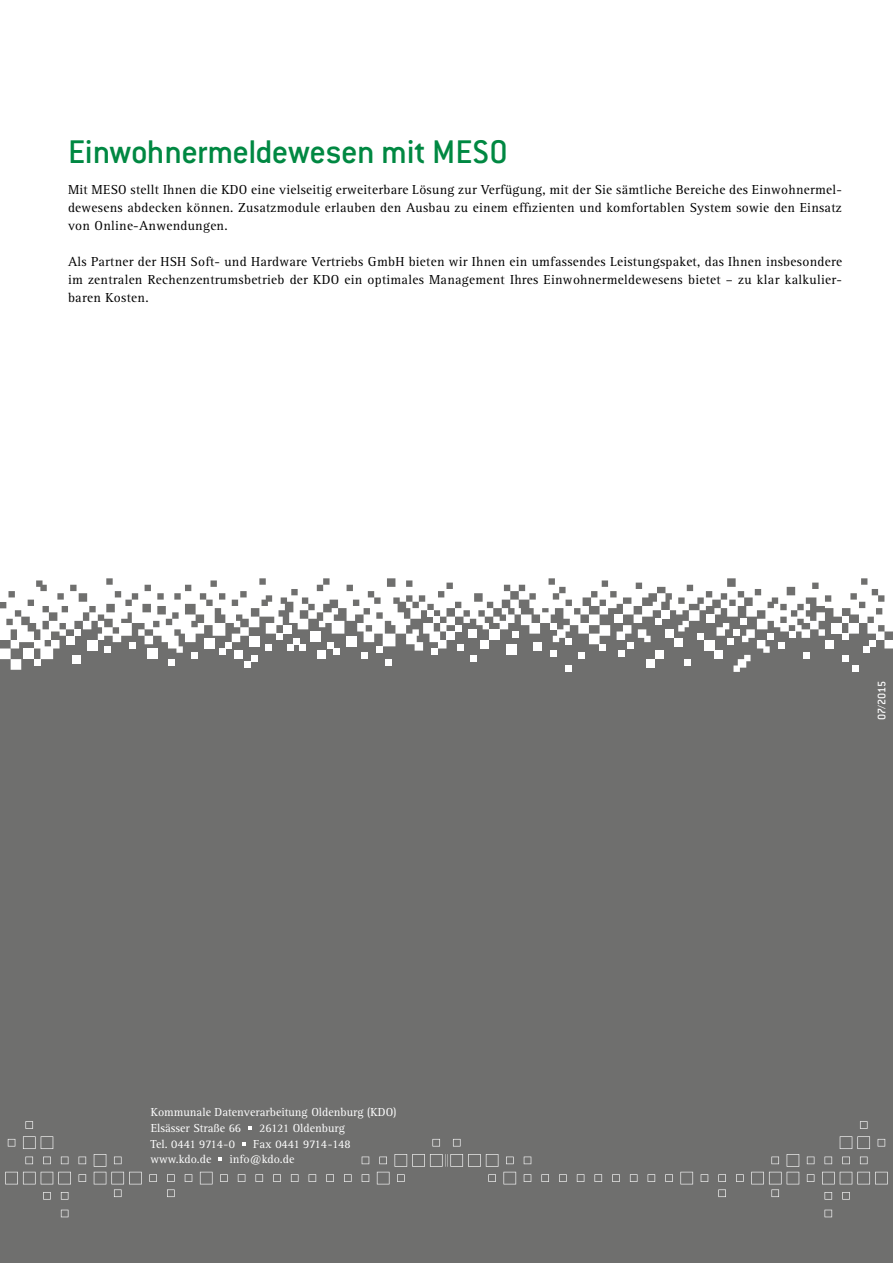
<style>
.page{position:relative;width:893px;height:1263px;background:#fff}
.page>*{position:absolute;margin:0;border:0;box-sizing:border-box;transform-origin:0 0}
.t1{font:500 36px "Conduit ITC Pro";letter-spacing:-.01em;color:#008842}
.t2{font:13.5px/18px "Rotis Serif Std";letter-spacing:.02em;color:#000;text-align:justify}
.t3{font:12px/15.8px "Rotis Serif Std";color:#fff}
.t4{font:500 12px "Conduit ITC Pro";letter-spacing:-.005em;color:#fff}
</style>
<div class="page">
<div style="left:0;top:568px;width:893px;height:695px;background:#6f6f6e"></div>
<svg style="left:248px;top:1126px;width:4px;height:3px"></svg>
<svg style="left:242px;top:1142px;width:4px;height:4px"></svg>
<svg style="left:219px;top:1157px;width:3px;height:4px"></svg>
<svg style="left:453px;top:1139px;width:7px;height:7px"></svg>
<svg style="left:450px;top:1154px;width:66px;height:30px"></svg>
<svg style="left:524px;top:1174px;width:7px;height:8px"></svg>
<svg style="left:524px;top:1156px;width:7px;height:8px"></svg>
<svg style="left:541px;top:1174px;width:8px;height:8px"></svg>
<svg style="left:559px;top:1174px;width:8px;height:8px"></svg>
<svg style="left:577px;top:1174px;width:7px;height:8px"></svg>
<svg style="left:594px;top:1174px;width:8px;height:8px"></svg>
<svg style="left:612px;top:1174px;width:8px;height:8px"></svg>
<svg style="left:630px;top:1174px;width:7px;height:8px"></svg>
<svg style="left:648px;top:1174px;width:7px;height:8px"></svg>
<svg style="left:665px;top:1174px;width:8px;height:8px"></svg>
<svg style="left:680px;top:1172px;width:13px;height:12px"></svg>
<svg style="left:701px;top:1174px;width:7px;height:8px"></svg>
<svg style="left:718px;top:1174px;width:8px;height:8px"></svg>
<svg style="left:718px;top:1189px;width:8px;height:8px"></svg>
<svg style="left:736px;top:1174px;width:8px;height:8px"></svg>
<svg style="left:807px;top:1174px;width:7px;height:8px"></svg>
<svg style="left:807px;top:1156px;width:7px;height:8px"></svg>
<svg style="left:824px;top:1210px;width:8px;height:7px"></svg>
<svg style="left:824px;top:1192px;width:8px;height:7px"></svg>
<svg style="left:751px;top:1154px;width:48px;height:43px"></svg>
<svg style="left:824px;top:1156px;width:8px;height:8px"></svg>
<svg style="left:842px;top:1192px;width:8px;height:7px"></svg>
<svg style="left:842px;top:1156px;width:8px;height:8px"></svg>
<svg style="left:860px;top:1156px;width:7px;height:8px"></svg>
<svg style="left:840px;top:1136px;width:30px;height:13px"></svg>
<svg style="left:860px;top:1121px;width:7px;height:8px"></svg>
<svg style="left:822px;top:1172px;width:66px;height:12px"></svg>
<svg style="left:878px;top:1139px;width:7px;height:7px"></svg>
<svg style="left:432px;top:1139px;width:8px;height:7px"></svg>
<svg style="left:397px;top:1174px;width:8px;height:8px"></svg>
<svg style="left:395px;top:1154px;width:48px;height:13px"></svg>
<svg style="left:377px;top:1172px;width:12px;height:12px"></svg>
<svg style="left:379px;top:1156px;width:8px;height:8px"></svg>
<svg style="left:362px;top:1174px;width:7px;height:8px"></svg>
<svg style="left:362px;top:1156px;width:7px;height:8px"></svg>
<svg style="left:344px;top:1174px;width:8px;height:8px"></svg>
<svg style="left:326px;top:1174px;width:8px;height:8px"></svg>
<svg style="left:309px;top:1174px;width:7px;height:8px"></svg>
<svg style="left:291px;top:1174px;width:7px;height:8px"></svg>
<svg style="left:273px;top:1174px;width:8px;height:8px"></svg>
<svg style="left:255px;top:1174px;width:8px;height:8px"></svg>
<svg style="left:238px;top:1174px;width:7px;height:8px"></svg>
<svg style="left:220px;top:1174px;width:8px;height:8px"></svg>
<svg style="left:200px;top:1172px;width:13px;height:12px"></svg>
<svg style="left:185px;top:1174px;width:7px;height:8px"></svg>
<svg style="left:167px;top:1174px;width:8px;height:8px"></svg>
<svg style="left:167px;top:1189px;width:8px;height:8px"></svg>
<svg style="left:149px;top:1174px;width:8px;height:8px"></svg>
<svg style="left:79px;top:1174px;width:7px;height:8px"></svg>
<svg style="left:79px;top:1156px;width:7px;height:8px"></svg>
<svg style="left:61px;top:1210px;width:7px;height:7px"></svg>
<svg style="left:61px;top:1192px;width:7px;height:7px"></svg>
<svg style="left:94px;top:1154px;width:48px;height:43px"></svg>
<svg style="left:61px;top:1156px;width:7px;height:8px"></svg>
<svg style="left:43px;top:1192px;width:8px;height:7px"></svg>
<svg style="left:43px;top:1156px;width:8px;height:8px"></svg>
<svg style="left:25px;top:1156px;width:8px;height:8px"></svg>
<svg style="left:23px;top:1136px;width:30px;height:13px"></svg>
<svg style="left:25px;top:1121px;width:8px;height:8px"></svg>
<svg style="left:5px;top:1172px;width:66px;height:12px"></svg>
<svg style="left:8px;top:1139px;width:7px;height:7px"></svg>
<div style="left:566px;top:665px;width:6px;height:7px;background:#fff"></div>
<svg style="left:684px;top:659px;width:7px;height:6px"></svg>
<div style="left:646px;top:659px;width:9px;height:9px;background:#fff"></div>
<svg style="left:385px;top:659px;width:6px;height:6px"></svg>
<svg style="left:470px;top:659px;width:6px;height:2px"></svg>
<div style="left:244px;top:661px;width:7px;height:7px;background:#fff"></div>
<svg style="left:251px;top:659px;width:6px;height:2px"></svg>
<svg style="left:0;top:568px;width:892px;height:91px;fill:#fff"></svg>
<div style="left:283px;top:625px;width:8px;height:9px;background:#fff"></div>
<div style="left:234px;top:651px;width:8px;height:8px;background:#fff"></div>
<div style="left:276px;top:634px;width:7px;height:6px;background:#fff"></div>
<div style="left:104px;top:646px;width:7px;height:7px;background:#fff"></div>
<svg style="left:168px;top:659px;width:6px;height:6px"></svg>
<div style="left:191px;top:653px;width:7px;height:6px;background:#fff"></div>
<div style="left:147px;top:648px;width:10px;height:11px;background:#fff"></div>
<div style="left:204px;top:638px;width:11px;height:10px;background:#fff"></div>
<div style="left:66px;top:636px;width:8px;height:8px;background:#fff"></div>
<div style="left:219px;top:648px;width:6px;height:7px;background:#fff"></div>
<div style="left:72px;top:655px;width:9px;height:8px;background:#fff"></div>
<div style="left:225px;top:642px;width:7px;height:6px;background:#fff"></div>
<svg style="left:0;top:648px;width:21px;height:22px"></svg>
<div style="left:706px;top:614px;width:8px;height:9px;background:#fff"></div>
<div style="left:831px;top:623px;width:11px;height:11px;background:#fff"></div>
<svg style="left:841px;top:655px;width:7px;height:6px"></svg>
<div style="left:852px;top:665px;width:6px;height:7px;background:#fff"></div>
<svg style="left:870px;top:640px;width:6px;height:6px"></svg>
<svg style="left:34px;top:659px;width:6px;height:6px"></svg>
<div style="left:863px;top:646px;width:7px;height:7px;background:#fff"></div>
<div style="left:767px;top:634px;width:7px;height:6px;background:#fff"></div>
<div style="left:287px;top:644px;width:6px;height:7px;background:#fff"></div>
<svg style="left:715px;top:619px;width:55px;height:53px"></svg>
<svg style="left:777px;top:642px;width:7px;height:6px"></svg>
<div style="left:825px;top:640px;width:8px;height:8px;background:#fff"></div>
<svg style="left:231px;top:627px;width:18px;height:15px"></svg>
<svg style="left:550px;top:623px;width:22px;height:21px"></svg>
<svg style="left:841px;top:634px;width:7px;height:6px"></svg>
<div style="left:74px;top:629px;width:7px;height:7px;background:#fff"></div>
<div style="left:87px;top:640px;width:11px;height:11px;background:#fff"></div>
<svg style="left:129px;top:629px;width:24px;height:19px"></svg>
<div style="left:789px;top:631px;width:6px;height:7px;background:#fff"></div>
<svg style="left:588px;top:593px;width:77px;height:64px"></svg>
<svg style="left:892px;top:568px;width:1px;height:81px"></svg>
<h1 class="t1" style="left:68px;top:132px;width:441px">Einwohnermeldewesen mit MESO</h1>
<p class="t2" style="left:68px;top:181px;width:775px">Mit MESO stellt Ihnen die KDO eine vielseitig erweiterbare Lösung zur Verfügung, mit der Sie sämtliche Bereiche des Einwohnermel&shy;dewesens abdecken können. Zusatzmodule erlauben den Ausbau zu einem effizienten und komfortablen System sowie den Einsatz von Online-Anwendungen.</p>
<p class="t2" style="left:68px;top:253px;width:775px">Als Partner der HSH Soft- und Hardware Vertriebs GmbH bieten wir Ihnen ein umfassendes Leistungspaket, das Ihnen insbesondere im zentralen Rechenzentrumsbetrieb der KDO ein optimales Management Ihres Einwohnermeldewesens bietet – zu klar kalkulier&shy;baren Kosten.</p>
<p class="t4" style="left:875px;top:720px;width:42px;rotate:-90deg">07/2015</p>
<p class="t3" style="left:151px;top:1104px;width:247px">Kommunale Datenverarbeitung Oldenburg (KDO)<br>Elsässer Straße 66</p>
<p class="t3" style="left:259px;top:1120px;width:87px">26121 Oldenburg</p>
<p class="t3" style="left:150px;top:1136px;width:86px">Tel. 0441 9714-0</p>
<p class="t3" style="left:253px;top:1136px;width:99px">Fax 0441 9714-148</p>
<p class="t3" style="left:150px;top:1152px;width:62px">www.kdo.de</p>
<p class="t3" style="left:229px;top:1152px;width:66px">info@kdo.de</p>
</div>
